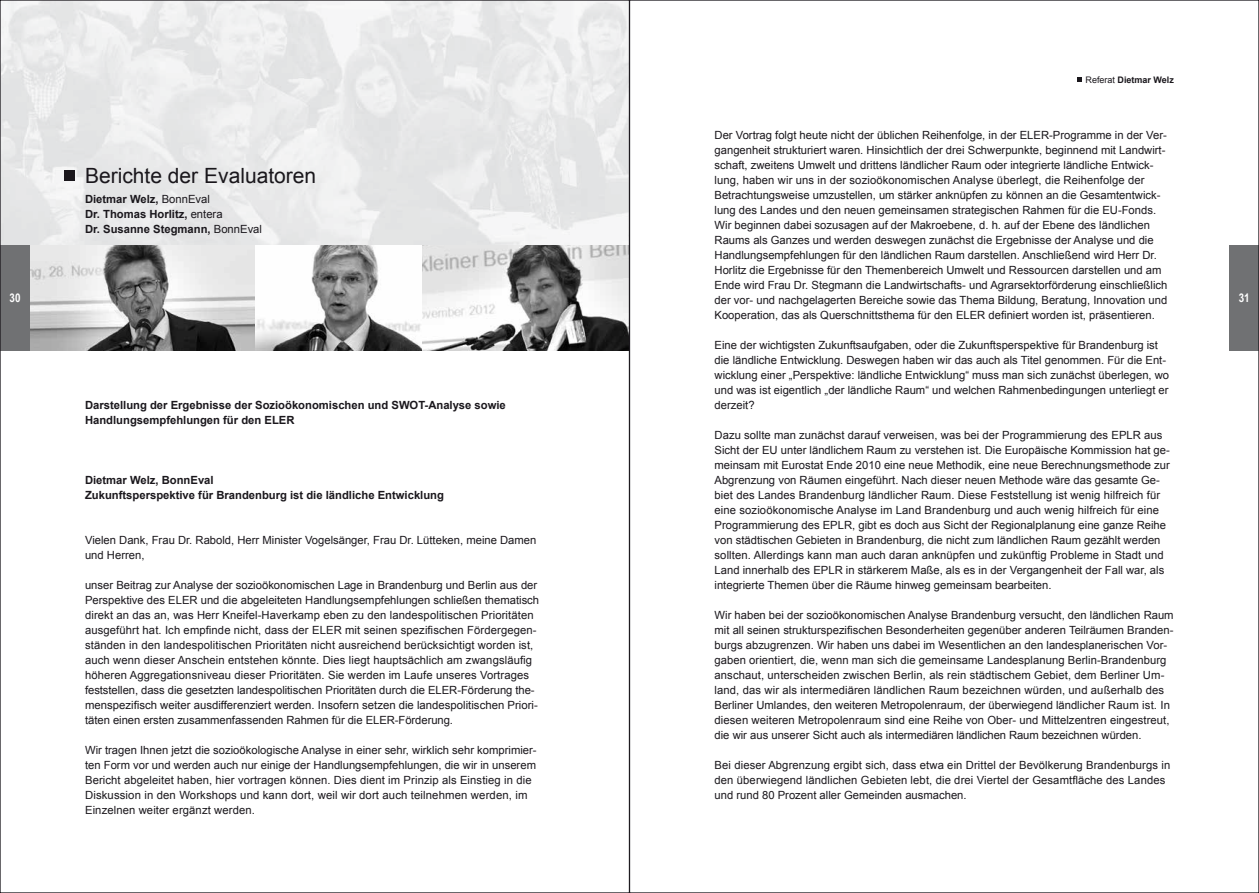
<style>
.page{position:relative;width:1259px;height:893px;background:#fff}
.page>*{position:absolute;margin:0;border:0;box-sizing:border-box;transform-origin:0 0}
.t1{font:21px "Arial";color:#1a171c}
.t2{font:700 12px "Arial Narrow";color:#fff}
.t3{font:11.25px/15px "Arial";color:#1a171c}
.t4{font:700 11.25px/15px "Arial";color:#1a171c}
.t5{font:700 9px "Arial";color:#1a171c}
.s1{font-weight:400}
</style>
<div class="page">
<img style="left:2px;top:2px;width:625px;height:244px">
<div style="left:64px;top:170px;width:10px;height:11px;background:#1a171c"></div>
<img style="left:30px;top:246px;width:393px;height:105px">
<img style="left:423px;top:246px;width:204px;height:105px">
<svg style="left:1077px;top:78px;width:4px;height:4px"></svg>
<div style="left:1229px;top:246px;width:30px;height:105px;background:#707173"></div>
<div style="left:0;top:246px;width:30px;height:105px;background:#707173"></div>
<p class="t5" style="left:1085px;top:74px;width:90px"><span class="s1">Referat</span> Dietmar Welz</p>
<p class="t3" style="left:714px;top:128px;width:454px">Der Vortrag folgt heute nicht der üblichen Reihenfolge, in der ELER-Programme in der Ver&shy;gangenheit strukturiert waren. Hinsichtlich der drei Schwerpunkte, beginnend mit Landwirt&shy;schaft, zweitens Umwelt und drittens ländlicher Raum oder integrierte ländliche Entwick&shy;lung, haben wir uns in der sozioökonomischen Analyse überlegt, die Reihenfolge der Betrachtungsweise umzustellen, um stärker anknüpfen zu können an die Gesamtentwick&shy;lung des Landes und den neuen gemeinsamen strategischen Rahmen für die EU-Fonds.<br>Wir beginnen dabei sozusagen auf der Makroebene, d. h. auf der Ebene des ländlichen Raums als Ganzes und werden deswegen zunächst die Ergebnisse der Analyse und die Handlungsempfehlungen für den ländlichen Raum darstellen. Anschließend wird Herr Dr.<br>Horlitz die Ergebnisse für den Themenbereich Umwelt und Ressourcen darstellen und am Ende wird Frau Dr. Stegmann die Landwirtschafts- und Agrarsektorförderung einschließlich der vor- und nachgelagerten Bereiche sowie das Thema Bildung, Beratung, Innovation und Kooperation, das als Querschnittsthema für den ELER definiert worden ist, präsentieren.</p>
<p class="t3" style="left:714px;top:338px;width:456px">Eine der wichtigsten Zukunftsaufgaben, oder die Zukunftsperspektive für Brandenburg ist die ländliche Entwicklung. Deswegen haben wir das auch als Titel genommen. Für die Ent&shy;wicklung einer „Perspektive: ländliche Entwicklung“ muss man sich zunächst überlegen, wo und was ist eigentlich „der ländliche Raum“ und welchen Rahmenbedingungen unterliegt er derzeit?</p>
<p class="t3" style="left:714px;top:428px;width:457px">Dazu sollte man zunächst darauf verweisen, was bei der Programmierung des EPLR aus Sicht der EU unter ländlichem Raum zu verstehen ist. Die Europäische Kommission hat ge&shy;meinsam mit Eurostat Ende 2010 eine neue Methodik, eine neue Berechnungsmethode zur Abgrenzung von Räumen eingeführt. Nach dieser neuen Methode wäre das gesamte Ge&shy;biet des Landes Brandenburg ländlicher Raum. Diese Feststellung ist wenig hilfreich für eine sozioökonomische Analyse im Land Brandenburg und auch wenig hilfreich für eine Programmierung des EPLR, gibt es doch aus Sicht der Regionalplanung eine ganze Reihe von städtischen Gebieten in Brandenburg, die nicht zum ländlichen Raum gezählt werden sollten. Allerdings kann man auch daran anknüpfen und zukünftig Probleme in Stadt und Land innerhalb des EPLR in stärkerem Maße, als es in der Vergangenheit der Fall war, als integrierte Themen über die Räume hinweg gemeinsam bearbeiten.</p>
<p class="t3" style="left:714px;top:608px;width:460px">Wir haben bei der sozioökonomischen Analyse Brandenburg versucht, den ländlichen Raum mit all seinen strukturspezifischen Besonderheiten gegenüber anderen Teilräumen Branden&shy;burgs abzugrenzen. Wir haben uns dabei im Wesentlichen an den landesplanerischen Vor&shy;gaben orientiert, die, wenn man sich die gemeinsame Landesplanung Berlin-Brandenburg anschaut, unterscheiden zwischen Berlin, als rein städtischem Gebiet, dem Berliner Um&shy;land, das wir als intermediären ländlichen Raum bezeichnen würden, und außerhalb des Berliner Umlandes, den weiteren Metropolenraum, der überwiegend ländlicher Raum ist. In diesen weiteren Metropolenraum sind eine Reihe von Ober- und Mittelzentren eingestreut, die wir aus unserer Sicht auch als intermediären ländlichen Raum bezeichnen würden.</p>
<p class="t3" style="left:714px;top:758px;width:457px">Bei dieser Abgrenzung ergibt sich, dass etwa ein Drittel der Bevölkerung Brandenburgs in den überwiegend ländlichen Gebieten lebt, die drei Viertel der Gesamtfläche des Landes und rund 80 Prozent aller Gemeinden ausmachen.</p>
<h1 class="t1" style="left:85px;top:162px;width:233px">Berichte der Evaluatoren</h1>
<p class="t4" style="left:85px;top:192px;width:178px">Dietmar Welz, <span class="s1">BonnEval<br></span>Dr. Thomas Horlitz, <span class="s1">entera<br></span>Dr. Susanne Stegmann, <span class="s1">BonnEval</span></p>
<p class="t2" style="left:10px;top:289px;width:12px">30</p>
<p class="t2" style="left:1238px;top:288px;width:12px">31</p>
<p class="t4" style="left:85px;top:398px;width:422px">Darstellung der Ergebnisse der Sozioökonomischen und SWOT-Analyse sowie<br>Handlungsempfehlungen für den ELER</p>
<p class="t4" style="left:85px;top:473px;width:360px">Dietmar Welz, BonnEval<br>Zukunftsperspektive für Brandenburg ist die ländliche Entwicklung</p>
<p class="t3" style="left:85px;top:533px;width:453px">Vielen Dank, Frau Dr. Rabold, Herr Minister Vogelsänger, Frau Dr. Lütteken, meine Damen und Herren,</p>
<p class="t3" style="left:85px;top:578px;width:455px">unser Beitrag zur Analyse der sozioökonomischen Lage in Brandenburg und Berlin aus der Perspektive des ELER und die abgeleiteten Handlungsempfehlungen schließen thematisch direkt an das an, was Herr Kneifel-Haverkamp eben zu den landespolitischen Prioritäten ausgeführt hat. Ich empfinde nicht, dass der ELER mit seinen spezifischen Fördergegen&shy;ständen in den landespolitischen Prioritäten nicht ausreichend berücksichtigt worden ist, auch wenn dieser Anschein entstehen könnte. Dies liegt hauptsächlich am zwangsläufig höheren Aggregationsniveau dieser Prioritäten. Sie werden im Laufe unseres Vortrages feststellen, dass die gesetzten landespolitischen Prioritäten durch die ELER-Förderung the&shy;menspezifisch weiter ausdifferenziert werden. Insofern setzen die landespolitischen Priori&shy;täten einen ersten zusammenfassenden Rahmen für die ELER-Förderung.</p>
<p class="t3" style="left:85px;top:743px;width:453px">Wir tragen Ihnen jetzt die sozioökologische Analyse in einer sehr, wirklich sehr komprimier&shy;ten Form vor und werden auch nur einige der Handlungsempfehlungen, die wir in unserem Bericht abgeleitet haben, hier vortragen können. Dies dient im Prinzip als Einstieg in die Diskussion in den Workshops und kann dort, weil wir dort auch teilnehmen werden, im Einzelnen weiter ergänzt werden.</p>
</div>
